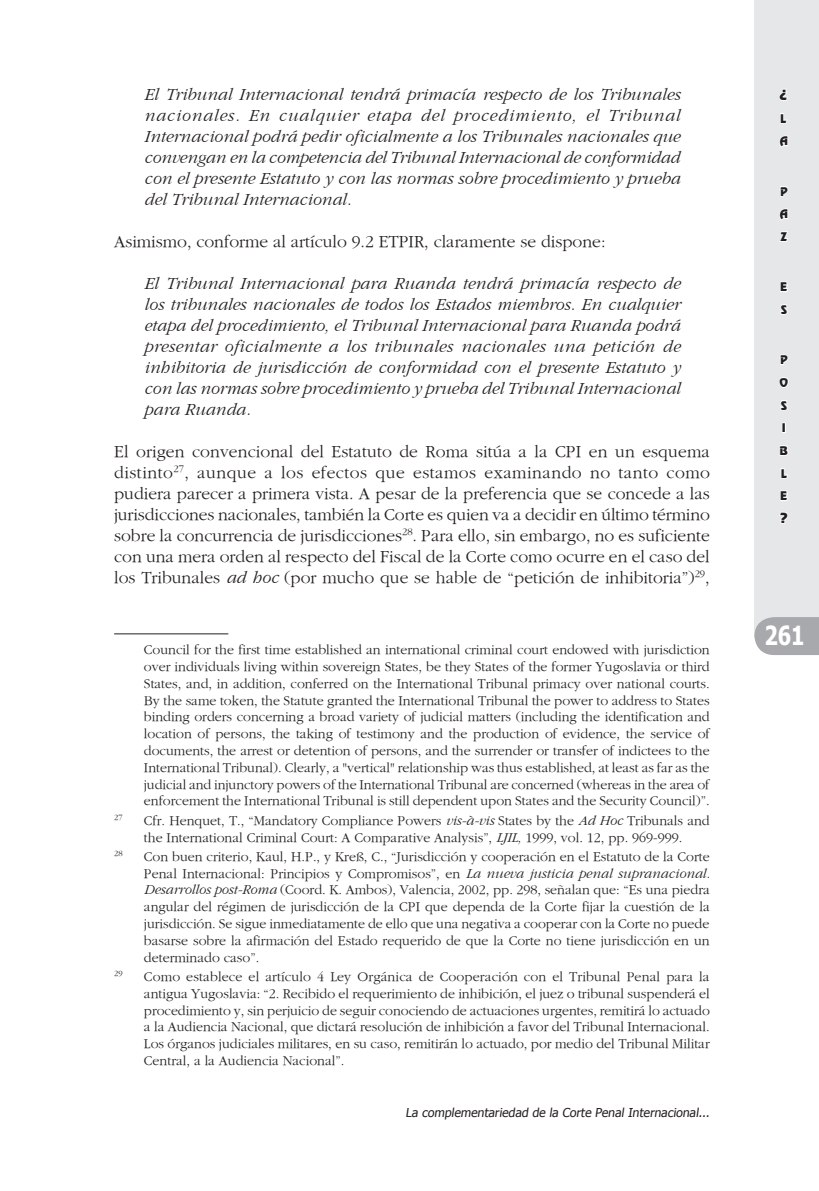
<style>
.page{position:relative;width:819px;height:1191px;background:#fff}
.page>*{position:absolute;margin:0;border:0;box-sizing:border-box;transform-origin:0 0}
.t1{font:700 26.25px "Tahoma";color:#fff;scale:.8 1}
.t2{font:italic 17.5px/21px "Gourmand";color:#231f20;text-align:justify}
.t3{font:17.5px/21px "Gourmand";color:#231f20;text-align:justify}
.t4{font:14px/16.8px "Gourmand";color:#231f20;text-align:justify}
.t5{font:14px "Revue BT Regular SC850";color:#231f20}
.t6{font:12.25px "Tahoma";color:#231f20}
.t7{font:11.9px/22.6px "Revue BT Regular SC850";color:#231f20}
.t8{font:8.4px "Gourmand";color:#231f20}
.s1{font-style:italic}
</style>
<div class="page">
<div style="left:754px;top:0;width:65px;height:637px;background:#e6e7e9"></div>
<svg style="left:779px;top:89px;width:9px;height:12px"></svg>
<svg style="left:780px;top:113px;width:7px;height:11px"></svg>
<svg style="left:779px;top:136px;width:10px;height:12px"></svg>
<svg style="left:780px;top:186px;width:8px;height:11px"></svg>
<svg style="left:779px;top:209px;width:10px;height:12px"></svg>
<svg style="left:779px;top:231px;width:9px;height:11px"></svg>
<svg style="left:780px;top:282px;width:8px;height:10px"></svg>
<svg style="left:780px;top:304px;width:8px;height:11px"></svg>
<svg style="left:779px;top:354px;width:9px;height:11px"></svg>
<svg style="left:779px;top:377px;width:10px;height:11px"></svg>
<svg style="left:780px;top:400px;width:8px;height:11px"></svg>
<div style="left:781px;top:422px;width:4px;height:11px;border:2px solid #fff"></div>
<svg style="left:779px;top:445px;width:10px;height:11px"></svg>
<svg style="left:781px;top:468px;width:7px;height:11px"></svg>
<svg style="left:780px;top:491px;width:8px;height:10px"></svg>
<svg style="left:779px;top:512px;width:9px;height:12px"></svg>
<svg style="left:754px;top:617px;width:65px;height:38px;background:#adaeb1"></svg>
<hr style="left:114px;top:633px;width:114px;height:1px;background:#231f20">
<p class="t2" style="left:144px;top:84px;width:537px">El Tribunal Internacional tendrá primacía respecto de los Tribunales nacionales. En cualquier etapa del procedimiento, el Tribunal Internacional podrá pedir oficialmente a los Tribunales nacionales que convengan en la competencia del Tribunal Internacional de conformidad con el presente Estatuto y con las normas sobre procedimiento y prueba del Tribunal Internacional.</p>
<p class="t3" style="left:114px;top:231px;width:493px">Asimismo, conforme al artículo 9.2 ETPIR, claramente se dispone:</p>
<p class="t2" style="left:144px;top:273px;width:537px">El Tribunal Internacional para Ruanda tendrá primacía respecto de los tribunales nacionales de todos los Estados miembros. En cualquier etapa del procedimiento, el Tribunal Internacional para Ruanda podrá presentar oficialmente a los tribunales nacionales una petición de inhibitoria de jurisdicción de conformidad con el presente Estatuto y con las normas sobre procedimiento y prueba del Tribunal Internacional para Ruanda.</p>
<p class="t3" style="left:114px;top:441px;width:597px">El origen convencional del Estatuto de Roma sitúa a la CPI en un esquema distinto<sup>27</sup>, aunque a los efectos que estamos examinando no tanto como pudiera parecer a primera vista. A pesar de la preferencia que se concede a las jurisdicciones nacionales, también la Corte es quien va a decidir en último término sobre la concurrencia de jurisdicciones<sup>28</sup>. Para ello, sin embargo, no es suficiente con una mera orden al respecto del Fiscal de la Corte como ocurre en el caso del los Tribunales <span class="s1">ad hoc</span> (por mucho que se hable de “petición de inhibitoria”)<sup>29</sup>,</p>
<p class="t4" style="left:144px;top:641px;width:567px">Council for the first time established an international criminal court endowed with jurisdiction over individuals living within sovereign States, be they States of the former Yugoslavia or third States, and, in addition, conferred on the International Tribunal primacy over national courts.<br>By the same token, the Statute granted the International Tribunal the power to address to States binding orders concerning a broad variety of judicial matters (including the identification and location of persons, the taking of testimony and the production of evidence, the service of documents, the arrest or detention of persons, and the surrender or transfer of indictees to the International Tribunal). Clearly, a "vertical" relationship was thus established, at least as far as the judicial and injunctory powers of the International Tribunal are concerned (whereas in the area of enforcement the International Tribunal is still dependent upon States and the Security Council)”.</p>
<p class="t8" style="left:114px;top:812px;width:10px">27</p>
<p class="t4" style="left:144px;top:812px;width:567px">Cfr. Henquet, T., “Mandatory Compliance Powers <span class="s1">vis-à-vis</span> States by the <span class="s1">Ad Hoc</span> Tribunals and the International Criminal Court: A Comparative Analysis”, <span class="s1">LJIL,</span> 1999, vol. 12, pp. 969-999.</p>
<p class="t8" style="left:114px;top:848px;width:10px">28</p>
<p class="t4" style="left:144px;top:848px;width:567px">Con buen criterio, Kaul, H.P., y Kreß, C., “Jurisdicción y cooperación en el Estatuto de la Corte Penal Internacional: Principios y Compromisos”, en <span class="s1">La nueva justicia penal supranacional.<br>Desarrollos post-Roma</span> (Coord. K. Ambos), Valencia, 2002, pp. 298, señalan que: “Es una piedra angular del régimen de jurisdicción de la CPI que dependa de la Corte fijar la cuestión de la jurisdicción. Se sigue inmediatamente de ello que una negativa a cooperar con la Corte no puede basarse sobre la afirmación del Estado requerido de que la Corte no tiene jurisdicción en un determinado caso”.</p>
<p class="t8" style="left:114px;top:968px;width:10px">29</p>
<p class="t4" style="left:144px;top:968px;width:567px">Como establece el artículo 4 Ley Orgánica de Cooperación con el Tribunal Penal para la antigua Yugoslavia: “2. Recibido el requerimiento de inhibición, el juez o tribunal suspenderá el procedimiento y, sin perjuicio de seguir conociendo de actuaciones urgentes, remitirá lo actuado a la Audiencia Nacional, que dictará resolución de inhibición a favor del Tribunal Internacional.<br>Los órganos judiciales militares, en su caso, remitirán lo actuado, por medio del Tribunal Militar Central, a la Audiencia Nacional”.</p>
<p class="t6" style="left:405px;top:1103px;width:308px">La complementariedad de la Corte Penal Internacional...</p>
<p class="t5" style="left:779px;top:86px;width:9px">¿</p>
<p class="t7" style="left:779px;top:107px;width:10px">L<br>A</p>
<p class="t7" style="left:779px;top:180px;width:10px;text-align:justify">P A Z</p>
<p class="t7" style="left:780px;top:275px;width:9px">E<br>S</p>
<p class="t7" style="left:779px;top:348px;width:10px">P<br>O<br>S<br>I<br>B<br>L<br>E</p>
<p class="t5" style="left:780px;top:509px;width:9px">?</p>
<h1 class="t1" style="left:764px;top:617px;width:52px">261</h1>
</div>
